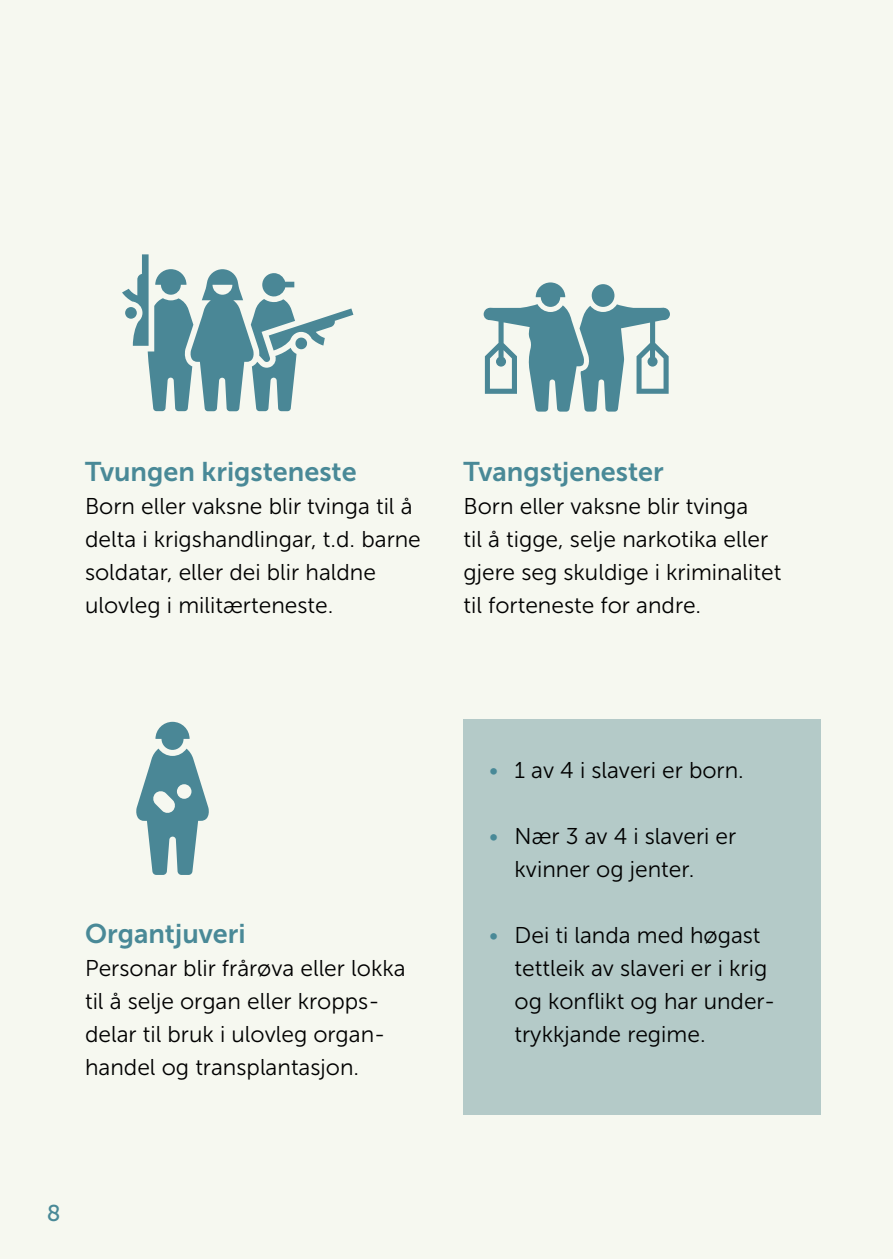
<style>
.page{position:relative;width:893px;height:1259px;background:#f6f8f0}
.page>*{position:absolute;margin:0;border:0;box-sizing:border-box;transform-origin:0 0}
.t1{font:27px "Museo Sans 700";color:#498997}
.t2{font:22.8px/33px "Museo Sans 300";color:#000}
.t3{font:22.8px "Museo Sans 500";color:#498997}
.s1{color:#498997}
</style>
<div class="page">
<div style="left:463px;top:719px;width:358px;height:395px;background:#b4cac8"></div>
<svg style="left:484px;top:282px;width:186px;height:129px"></svg>
<svg style="left:136px;top:722px;width:73px;height:153px"></svg>
<svg style="left:122px;top:254px;width:231px;height:157px"></svg>
<p class="t1" style="left:85px;top:461px;width:273px">Tvungen krigsteneste</p>
<p class="t2" style="left:85px;top:490px;width:337px">Born eller vaksne blir tvinga til å delta i krigshandlingar, t.d. barne soldatar, eller dei blir haldne ulovleg i militærteneste.</p>
<p class="t1" style="left:463px;top:461px;width:202px">Tvangstjenester</p>
<p class="t2" style="left:463px;top:490px;width:319px">Born eller vaksne blir tvinga<br>til å tigge, selje narkotika eller gjere seg skuldige i kriminalitet til forteneste for andre.</p>
<p class="t1" style="left:85px;top:923px;width:162px">Organtjuveri</p>
<p class="t2" style="left:85px;top:952px;width:322px">Personar blir frårøva eller lokka til å selje organ eller kropps&shy;delar til bruk i ulovleg organ&shy;handel og transplantasjon.</p>
<p class="t3" style="left:47px;top:1204px;width:15px">8</p>
<p class="t2" style="left:489px;top:754px;width:256px"><span class="s1">•</span> 1 av 4 i slaveri er born.</p>
<p class="t2" style="left:514px;top:820px;width:223px;text-indent:-26px"><span class="s1">•</span> Nær 3 av 4 i slaveri er kvinner og jenter.</p>
<p class="t2" style="left:514px;top:919px;width:262px;text-indent:-26px"><span class="s1">•</span> Dei ti landa med høgast tettleik av slaveri er i krig og konflikt og har under&shy;trykkjande regime.</p>
</div>
